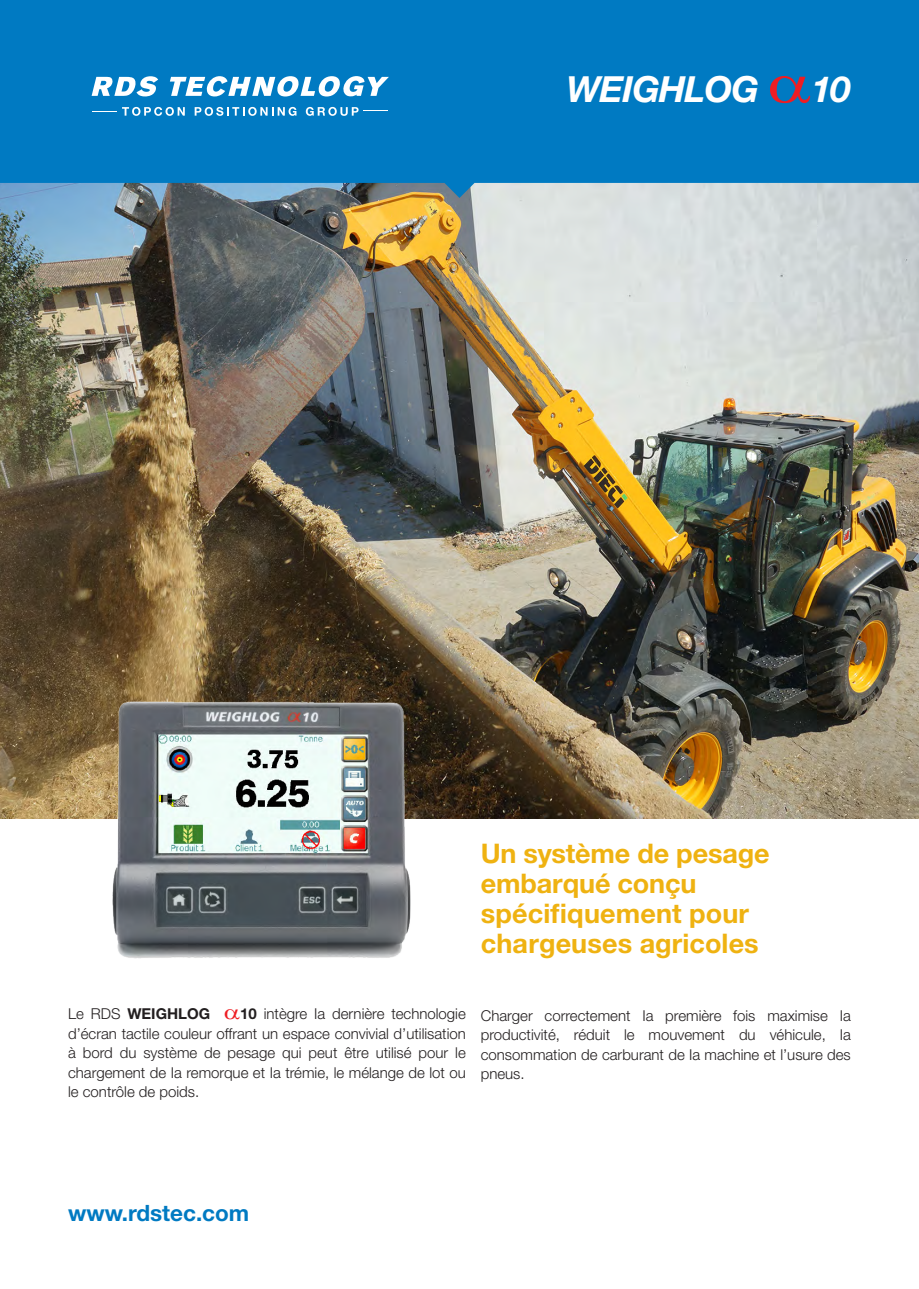
<style>
.page{position:relative;width:919px;height:1289px;background:#fff}
.page>*{position:absolute;margin:0;border:0;box-sizing:border-box;transform-origin:0 0}
.Main_Product_title{font:italic 700 36px "Helvetica Neue LT Std";letter-spacing:-.025em;color:#fff}
.Cover_title_Large{font:700 27px/30px "Helvetica Neue LT Std";color:#efb211}
.Web_address{font:700 22.5px "Helvetica Neue LT Std";color:#007ac2}
.Cover_text_Blue{font:300 15px/19.5px "Helvetica Neue LT Std";color:#231f20;text-align:justify}
.Cover_text_Blue-2{font:700 15px "Helvetica Neue LT Std";color:#231f20}
.s1{font-weight:300}
.s2{font-weight:700}
</style>
<div class="page">
<img style="left:0;top:183px;width:918px;height:635px">
<img style="left:50px;top:680px;width:413px;height:279px">
<svg style="left:444px;top:183px;width:30px;height:15px"></svg>
<div style="left:0;top:0;width:918px;height:183px;background:#007ac2"></div>
<svg style="left:92px;top:76px;width:66px;height:20px"></svg>
<svg style="left:170px;top:76px;width:219px;height:20px"></svg>
<svg style="left:92px;top:107px;width:93px;height:9px"></svg>
<svg style="left:195px;top:107px;width:101px;height:9px"></svg>
<svg style="left:306px;top:107px;width:82px;height:9px"></svg>
<svg style="left:770px;top:76px;width:40px;height:27px"></svg>
<p class="Main_Product_title" style="left:566px;top:67px;width:194px">WEIGHLOG</p>
<p class="Main_Product_title" style="left:811px;top:67px;width:41px">10</p>
<p class="Cover_title_Large" style="left:480px;top:837px;width:290px">Un système de pesage</p>
<p class="Cover_title_Large" style="left:480px;top:867px;width:279px">embarqué conçu spécifiquement pour chargeuses agricoles</p>
<p class="Cover_text_Blue-2" style="left:68px;top:1004px;width:144px"><span class="s1">Le RDS</span> WEIGHLOG</p>
<p class="Cover_text_Blue" style="left:68px;top:1003px;width:399px;text-indent:172px"><span class="s2">10</span> intègre Ia dernière technologie d’écran tactile couleur offrant un espace convivial d’utilisation à bord du système de pesage qui peut être utilisé pour le chargement de Ia remorque et Ia trémie, le mélange de lot ou le contrôle de poids.</p>
<p class="Cover_text_Blue" style="left:480px;top:1005px;width:371px">Charger correctement Ia première fois maximise Ia productivité, réduit le mouvement du véhicule, Ia consommation de carburant de Ia machine et l’usure des pneus.</p>
<p class="Web_address" style="left:68px;top:1198px;width:183px">www.rdstec.com</p>
</div>
